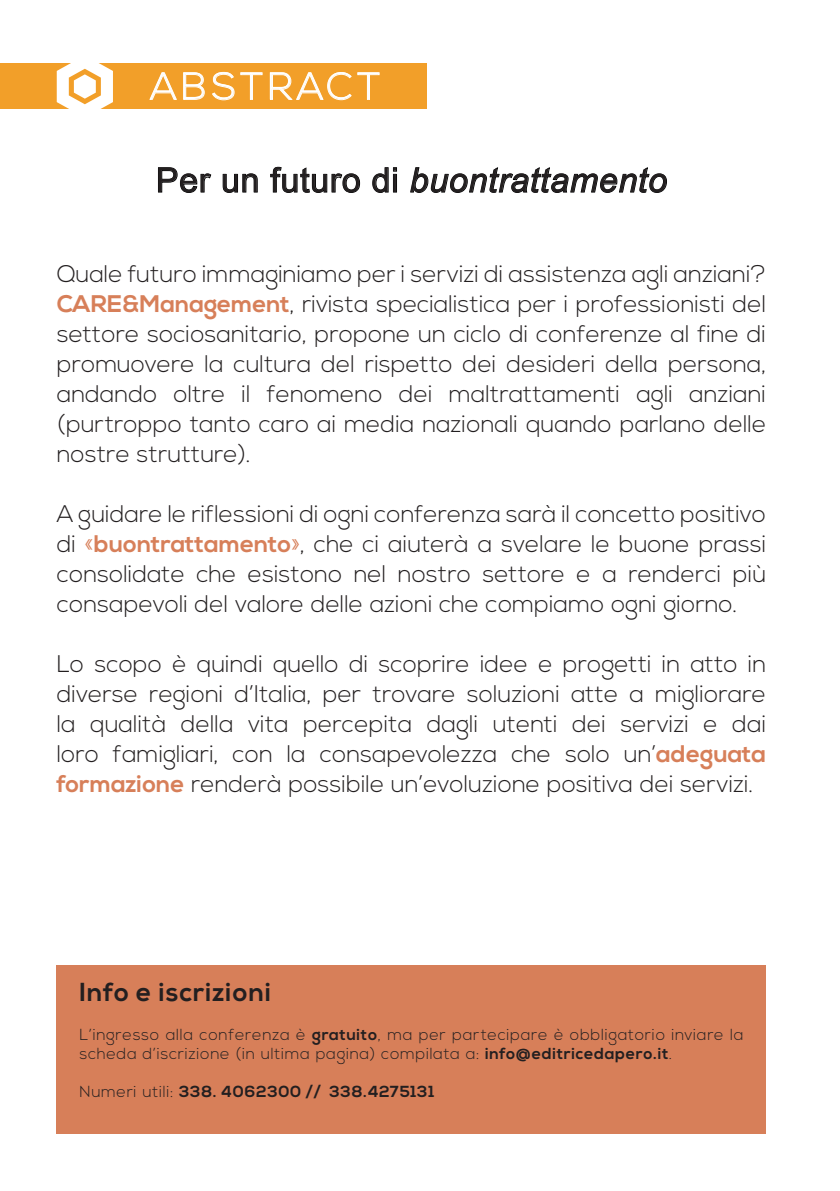
<style>
.page{position:relative;width:840px;height:1191px;background:#fff}
.page>*{position:absolute;margin:0;border:0;box-sizing:border-box;transform-origin:0 0}
.t1{font:300 38px "Nexa";letter-spacing:.115em;color:#fff}
.t2{font:italic 34px "Arial";letter-spacing:.02em;color:#231f20}
.t3{font:700 26px "Nexa";letter-spacing:.04em;color:#231f20}
.t4{font:300 24px/30px "Nexa";color:#231f20;text-align:justify}
.t5{font:300 16px/19.2px "Nexa";letter-spacing:.04em;color:#231f20}
.t6{font:700 16px "Nexa";letter-spacing:.04em;color:#231f20}
.s1{font-style:normal}
.s2{font-weight:700;color:#d77f59}
.s3{color:#d77f59}
.s4{font-weight:700}
.s5{font-weight:300}
</style>
<div class="page">
<div style="left:0;top:63px;width:426px;height:45px;background:#f29f29"></div>
<svg style="left:149px;top:72px;width:28px;height:28px"></svg>
<svg style="left:183px;top:72px;width:22px;height:28px"></svg>
<svg style="left:212px;top:72px;width:51px;height:29px"></svg>
<svg style="left:269px;top:72px;width:110px;height:28px"></svg>
<svg style="left:57px;top:63px;width:56px;height:46px"></svg>
<svg style="left:158px;top:167px;width:53px;height:26px"></svg>
<svg style="left:223px;top:174px;width:34px;height:19px"></svg>
<svg style="left:270px;top:167px;width:90px;height:26px"></svg>
<svg style="left:372px;top:167px;width:24px;height:26px"></svg>
<div style="left:393px;top:174px;width:3px;height:18px;border:1px solid #000"></div>
<svg style="left:410px;top:167px;width:256px;height:26px"></svg>
<div style="left:57px;top:965px;width:708px;height:169px;background:#d77f59"></div>
<p class="t1" style="left:150px;top:64px;width:231px">ABSTRACT</p>
<p class="t2" style="left:156px;top:158px;width:512px"><span class="s1">Per un futuro di</span> buontrattamento</p>
<p class="t4" style="left:57px;top:260px;width:710px">Quale futuro immaginiamo per i servizi di assistenza agli anziani?<br><span class="s2">CARE&amp;Management</span>, rivista specialistica per i professionisti del settore sociosanitario, propone un ciclo di conferenze al fine di promuovere la cultura del rispetto dei desideri della persona, andando oltre il fenomeno dei maltrattamenti agli anziani (purtroppo tanto caro ai media nazionali quando parlano delle nostre strutture).</p>
<p class="t4" style="left:57px;top:500px;width:710px">A guidare le riflessioni di ogni conferenza sarà il concetto positivo di <span class="s3">«</span><span class="s2">buontrattamento</span><span class="s3">»</span>, che ci aiuterà a svelare le buone prassi consolidate che esistono nel nostro settore e a renderci più consapevoli del valore delle azioni che compiamo ogni giorno.</p>
<p class="t4" style="left:57px;top:650px;width:710px">Lo scopo è quindi quello di scoprire idee e progetti in atto in diverse regioni d’Italia, per trovare soluzioni atte a migliorare la qualità della vita percepita dagli utenti dei servizi e dai loro famigliari, con la consapevolezza che solo un’<span class="s2">adeguata formazione</span> renderà possibile un’evoluzione positiva dei servizi.</p>
<p class="t3" style="left:79px;top:977px;width:193px">Info e iscrizioni</p>
<p class="t5" style="left:79px;top:1025px;width:665px">L’ingresso alla conferenza è <span class="s4">gratuito</span>, ma per partecipare è obbligatorio inviare la scheda d’iscrizione (in ultima pagina) compilata a: <span class="s4">info@editricedapero.it</span>.</p>
<p class="t6" style="left:79px;top:1082px;width:356px"><span class="s5">Numeri utili:</span> 338. 4062300 // 338.4275131</p>
</div>
